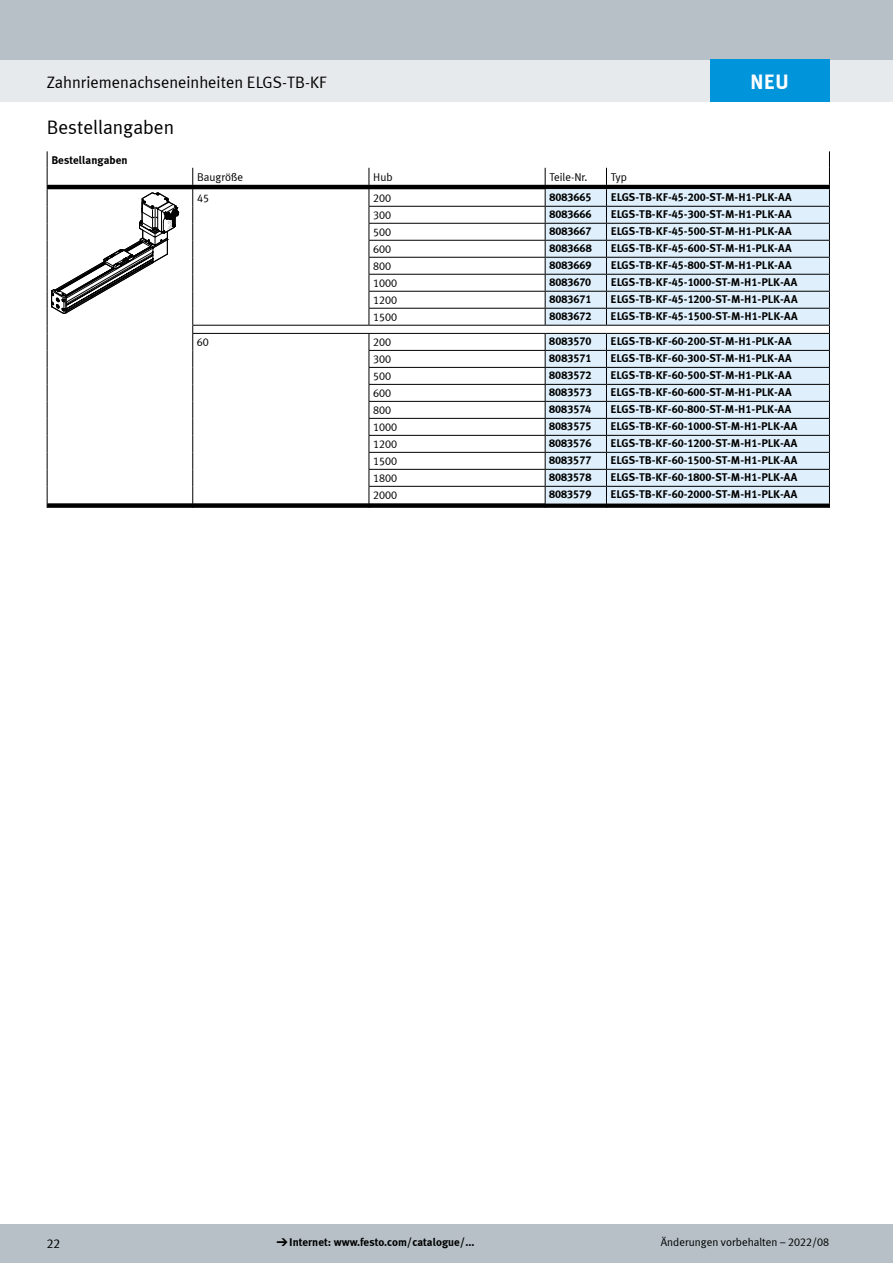
<style>
.page{position:relative;width:893px;height:1263px;background:#fff}
.page>*{position:absolute;margin:0;border:0;box-sizing:border-box;transform-origin:0 0}
.t1{font:700 21px "Meta Plus LF";color:#fff}
.t2{font:19.5px "Meta Plus LF";color:#000}
.t3{font:16.5px "Meta Plus LF";color:#000}
.t4{font:12.75px "Meta Plus LF";color:#000}
.t5{font:700 11.25px "Meta Plus LF";color:#000}
.t6{font:11.25px "Meta Plus LF";color:#000}
.s1{font-family:"Meto Pict 182";font-weight:400}
</style>
<div class="page">
<div style="left:0;top:1225px;width:893px;height:38px;background:#b6c0c6"></div>
<div style="left:0;top:60px;width:893px;height:42px;background:#e7eaec"></div>
<div style="left:0;top:0;width:893px;height:60px;background:#b6c0c6"></div>
<svg style="left:179px;top:185px;width:650px;height:323px"></svg>
<svg style="left:545px;top:189px;width:284px;height:314px;background:#ddedf9"></svg>
<hr style="left:369px;top:206px;width:176px;height:1px;background:#000">
<hr style="left:545px;top:206px;width:61px;height:1px;background:#000">
<hr style="left:606px;top:206px;width:224px;height:1px;background:#000">
<hr style="left:369px;top:223px;width:176px;height:1px;background:#000">
<hr style="left:545px;top:223px;width:61px;height:1px;background:#000">
<hr style="left:606px;top:223px;width:224px;height:1px;background:#000">
<hr style="left:369px;top:240px;width:176px;height:1px;background:#000">
<hr style="left:545px;top:240px;width:61px;height:1px;background:#000">
<hr style="left:606px;top:240px;width:224px;height:1px;background:#000">
<hr style="left:369px;top:257px;width:176px;height:1px;background:#000">
<hr style="left:545px;top:257px;width:61px;height:1px;background:#000">
<hr style="left:606px;top:257px;width:224px;height:1px;background:#000">
<hr style="left:369px;top:274px;width:176px;height:1px;background:#000">
<hr style="left:545px;top:274px;width:61px;height:1px;background:#000">
<hr style="left:606px;top:274px;width:224px;height:1px;background:#000">
<hr style="left:369px;top:291px;width:176px;height:1px;background:#000">
<hr style="left:545px;top:291px;width:61px;height:1px;background:#000">
<hr style="left:606px;top:291px;width:224px;height:1px;background:#000">
<hr style="left:369px;top:308px;width:176px;height:1px;background:#000">
<hr style="left:545px;top:308px;width:61px;height:1px;background:#000">
<hr style="left:606px;top:308px;width:224px;height:1px;background:#000">
<hr style="left:192px;top:325px;width:177px;height:1px;background:#000">
<hr style="left:369px;top:325px;width:176px;height:1px;background:#000">
<hr style="left:545px;top:325px;width:61px;height:1px;background:#000">
<hr style="left:606px;top:325px;width:224px;height:1px;background:#000">
<hr style="left:192px;top:333px;width:177px;height:1px;background:#000">
<hr style="left:369px;top:333px;width:176px;height:1px;background:#000">
<hr style="left:545px;top:333px;width:61px;height:1px;background:#000">
<hr style="left:606px;top:333px;width:224px;height:1px;background:#000">
<hr style="left:369px;top:350px;width:176px;height:1px;background:#000">
<hr style="left:545px;top:350px;width:61px;height:1px;background:#000">
<hr style="left:606px;top:350px;width:224px;height:1px;background:#000">
<hr style="left:369px;top:367px;width:176px;height:1px;background:#000">
<hr style="left:545px;top:367px;width:61px;height:1px;background:#000">
<hr style="left:606px;top:367px;width:224px;height:1px;background:#000">
<hr style="left:369px;top:384px;width:176px;height:1px;background:#000">
<hr style="left:545px;top:384px;width:61px;height:1px;background:#000">
<hr style="left:606px;top:384px;width:224px;height:1px;background:#000">
<hr style="left:369px;top:401px;width:176px;height:1px;background:#000">
<hr style="left:545px;top:401px;width:61px;height:1px;background:#000">
<hr style="left:606px;top:401px;width:224px;height:1px;background:#000">
<hr style="left:369px;top:418px;width:176px;height:1px;background:#000">
<hr style="left:545px;top:418px;width:61px;height:1px;background:#000">
<hr style="left:606px;top:418px;width:224px;height:1px;background:#000">
<svg style="left:606px;top:168px;width:1px;height:157px"></svg>
<svg style="left:369px;top:168px;width:1px;height:157px"></svg>
<svg style="left:545px;top:168px;width:1px;height:157px"></svg>
<svg style="left:192px;top:168px;width:1px;height:340px"></svg>
<hr style="left:369px;top:435px;width:176px;height:1px;background:#000">
<hr style="left:369px;top:452px;width:176px;height:1px;background:#000">
<hr style="left:369px;top:469px;width:176px;height:1px;background:#000">
<hr style="left:369px;top:486px;width:176px;height:1px;background:#000">
<svg style="left:369px;top:334px;width:1px;height:174px"></svg>
<hr style="left:545px;top:435px;width:61px;height:1px;background:#000">
<hr style="left:545px;top:452px;width:61px;height:1px;background:#000">
<hr style="left:545px;top:469px;width:61px;height:1px;background:#000">
<hr style="left:545px;top:486px;width:61px;height:1px;background:#000">
<svg style="left:545px;top:334px;width:1px;height:174px"></svg>
<hr style="left:606px;top:435px;width:224px;height:1px;background:#000">
<hr style="left:606px;top:452px;width:224px;height:1px;background:#000">
<hr style="left:606px;top:469px;width:224px;height:1px;background:#000">
<hr style="left:606px;top:486px;width:224px;height:1px;background:#000">
<svg style="left:606px;top:334px;width:1px;height:174px"></svg>
<svg style="left:829px;top:151px;width:1px;height:357px"></svg>
<svg style="left:47px;top:151px;width:132px;height:357px"></svg>
<div style="left:710px;top:60px;width:119px;height:42px;background:#0095db"></div>
<h1 class="t1" style="left:750px;top:68px;width:40px">NEU</h1>
<h3 class="t3" style="left:47px;top:73px;width:281px">Zahnriemenachseneinheiten ELGS-TB-KF</h3>
<h2 class="t2" style="left:47px;top:116px;width:129px">Bestellangaben</h2>
<p class="t5" style="left:51px;top:153px;width:78px">Bestellangaben</p>
<p class="t6" style="left:197px;top:170px;width:48px">Baugröße</p>
<p class="t6" style="left:373px;top:170px;width:21px">Hub</p>
<p class="t6" style="left:549px;top:170px;width:40px">Teile-Nr.</p>
<p class="t6" style="left:611px;top:170px;width:18px">Typ</p>
<p class="t6" style="left:197px;top:191px;width:14px">45</p>
<p class="t6" style="left:373px;top:191px;width:20px">200</p>
<p class="t5" style="left:549px;top:190px;width:44px">8083665</p>
<p class="t5" style="left:611px;top:190px;width:182px">ELGS-TB-KF-45-200-ST-M-H1-PLK-AA</p>
<p class="t6" style="left:373px;top:208px;width:20px">300</p>
<p class="t5" style="left:549px;top:207px;width:44px">8083666</p>
<p class="t5" style="left:611px;top:207px;width:182px">ELGS-TB-KF-45-300-ST-M-H1-PLK-AA</p>
<p class="t6" style="left:373px;top:225px;width:20px">500</p>
<p class="t5" style="left:549px;top:224px;width:44px">8083667</p>
<p class="t5" style="left:611px;top:224px;width:182px">ELGS-TB-KF-45-500-ST-M-H1-PLK-AA</p>
<p class="t6" style="left:373px;top:242px;width:20px">600</p>
<p class="t5" style="left:549px;top:241px;width:44px">8083668</p>
<p class="t5" style="left:611px;top:241px;width:182px">ELGS-TB-KF-45-600-ST-M-H1-PLK-AA</p>
<p class="t6" style="left:373px;top:259px;width:20px">800</p>
<p class="t5" style="left:549px;top:258px;width:44px">8083669</p>
<p class="t5" style="left:611px;top:258px;width:182px">ELGS-TB-KF-45-800-ST-M-H1-PLK-AA</p>
<p class="t6" style="left:373px;top:276px;width:26px">1000</p>
<p class="t5" style="left:549px;top:275px;width:43px">8083670</p>
<p class="t5" style="left:611px;top:275px;width:188px">ELGS-TB-KF-45-1000-ST-M-H1-PLK-AA</p>
<p class="t6" style="left:373px;top:293px;width:26px">1200</p>
<p class="t5" style="left:549px;top:292px;width:44px">8083671</p>
<p class="t5" style="left:611px;top:292px;width:188px">ELGS-TB-KF-45-1200-ST-M-H1-PLK-AA</p>
<p class="t6" style="left:373px;top:310px;width:26px">1500</p>
<p class="t5" style="left:549px;top:309px;width:44px">8083672</p>
<p class="t5" style="left:611px;top:309px;width:188px">ELGS-TB-KF-45-1500-ST-M-H1-PLK-AA</p>
<p class="t6" style="left:197px;top:335px;width:14px">60</p>
<p class="t6" style="left:373px;top:335px;width:20px">200</p>
<p class="t5" style="left:549px;top:334px;width:44px">8083570</p>
<p class="t5" style="left:611px;top:334px;width:182px">ELGS-TB-KF-60-200-ST-M-H1-PLK-AA</p>
<p class="t6" style="left:373px;top:352px;width:20px">300</p>
<p class="t5" style="left:549px;top:351px;width:44px">8083571</p>
<p class="t5" style="left:611px;top:351px;width:182px">ELGS-TB-KF-60-300-ST-M-H1-PLK-AA</p>
<p class="t6" style="left:373px;top:369px;width:20px">500</p>
<p class="t5" style="left:549px;top:368px;width:44px">8083572</p>
<p class="t5" style="left:611px;top:368px;width:182px">ELGS-TB-KF-60-500-ST-M-H1-PLK-AA</p>
<p class="t6" style="left:373px;top:386px;width:20px">600</p>
<p class="t5" style="left:549px;top:385px;width:44px">8083573</p>
<p class="t5" style="left:611px;top:385px;width:182px">ELGS-TB-KF-60-600-ST-M-H1-PLK-AA</p>
<p class="t6" style="left:373px;top:403px;width:20px">800</p>
<p class="t5" style="left:549px;top:402px;width:43px">8083574</p>
<p class="t5" style="left:611px;top:402px;width:182px">ELGS-TB-KF-60-800-ST-M-H1-PLK-AA</p>
<p class="t6" style="left:373px;top:420px;width:26px">1000</p>
<p class="t5" style="left:549px;top:419px;width:44px">8083575</p>
<p class="t5" style="left:611px;top:419px;width:188px">ELGS-TB-KF-60-1000-ST-M-H1-PLK-AA</p>
<p class="t6" style="left:373px;top:437px;width:26px">1200</p>
<p class="t5" style="left:549px;top:436px;width:44px">8083576</p>
<p class="t5" style="left:611px;top:436px;width:188px">ELGS-TB-KF-60-1200-ST-M-H1-PLK-AA</p>
<p class="t6" style="left:373px;top:454px;width:26px">1500</p>
<p class="t5" style="left:549px;top:453px;width:44px">8083577</p>
<p class="t5" style="left:611px;top:453px;width:188px">ELGS-TB-KF-60-1500-ST-M-H1-PLK-AA</p>
<p class="t6" style="left:373px;top:471px;width:26px">1800</p>
<p class="t5" style="left:549px;top:470px;width:44px">8083578</p>
<p class="t5" style="left:610px;top:470px;width:188px">ELGS-TB-KF-60-1800-ST-M-H1-PLK-AA</p>
<p class="t6" style="left:373px;top:488px;width:26px">2000</p>
<p class="t5" style="left:549px;top:487px;width:44px">8083579</p>
<p class="t5" style="left:610px;top:487px;width:188px">ELGS-TB-KF-60-2000-ST-M-H1-PLK-AA</p>
<p class="t4" style="left:47px;top:1235px;width:15px">22</p>
<p class="t5" style="left:276px;top:1235px;width:199px"><span class="s1">d</span>Internet: www.festo.com/catalogue/...</p>
<p class="t6" style="left:661px;top:1236px;width:170px">Änderungen vorbehalten – 2022/08</p>
</div>
